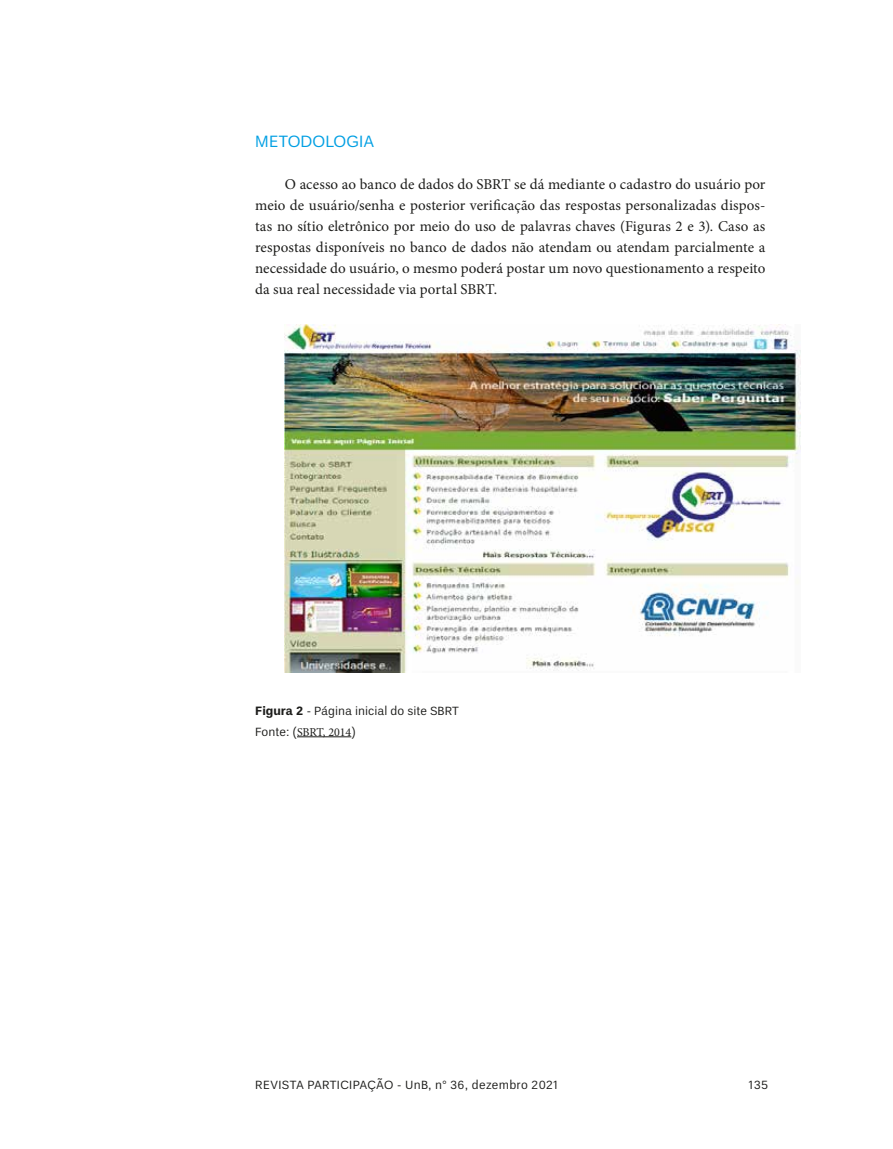
<style>
.page{position:relative;width:893px;height:1149px;background:#fff}
.page>*{position:absolute;margin:0;border:0;box-sizing:border-box;transform-origin:0 0}
.t1{font:16.5px "Un B Pro";color:#009fe3}
.t2{font:15px/21px "Minion Pro";color:#1d1d1b;text-align:justify}
.t3{font:12px "Un B Pro";letter-spacing:.015em;color:#1d1d1b}
.t4{font:12px "Minion Pro";color:#1d1d1b}
.s1{font-weight:700}
.s2{font-family:"Un B Pro"}
</style>
<div class="page">
<hr style="left:297px;top:736px;width:54px;height:1px;background:#1d1d1b">
<img style="left:285px;top:325px;width:515px;height:347px">
<p class="t1" style="left:255px;top:132px;width:121px">METODOLOGIA</p>
<p class="t2" style="left:255px;top:174px;width:512px;text-indent:30px">O acesso ao banco de dados do SBRT se dá mediante o cadastro do usuário por meio de usuário/senha e posterior verificação das respostas personalizadas dispos&shy;tas no sítio eletrônico por meio do uso de palavras chaves (Figuras 2 e 3). Caso as respostas disponíveis no banco de dados não atendam ou atendam parcialmente a necessidade do usuário, o mesmo poderá postar um novo questionamento a respeito da sua real necessidade via portal SBRT.</p>
<p class="t3" style="left:255px;top:703px;width:205px"><span class="s1">Figura 2</span> - Página inicial do site SBRT</p>
<p class="t4" style="left:255px;top:723px;width:102px"><span class="s2">Fonte: (</span>SBRT, 2014<span class="s2">)</span></p>
<p class="t3" style="left:255px;top:1077px;width:305px">REVISTA PARTICIPAÇÃO - UnB, n° 36, dezembro 2021</p>
<p class="t3" style="left:748px;top:1077px;width:21px">135</p>
</div>
